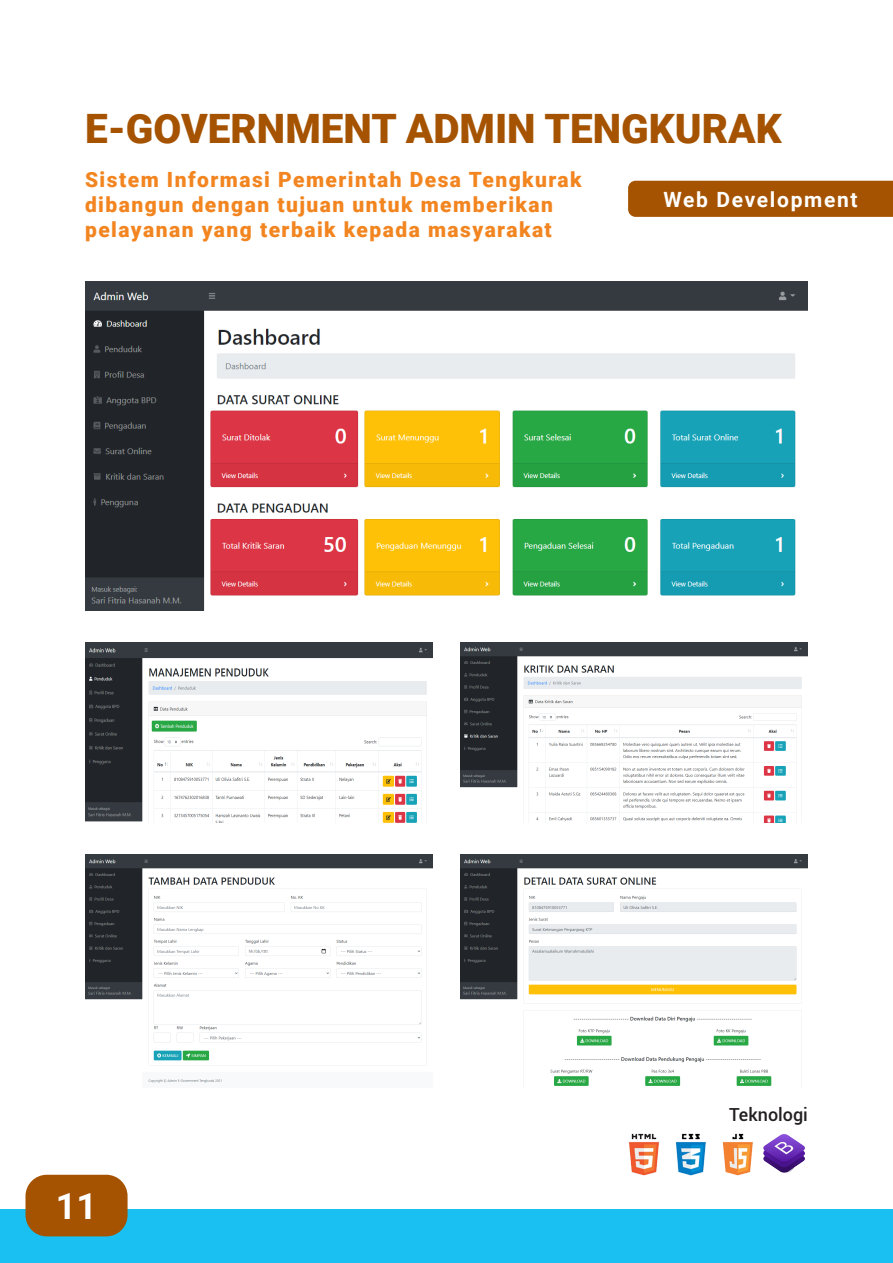
<style>
.page{position:relative;width:893px;height:1263px;background:#fff}
.page>*{position:absolute;margin:0;border:0;box-sizing:border-box;transform-origin:0 0}
.t1{font:900 40.5px "Roboto";color:#a55301}
.t2{font:700 36px "Roboto";color:#fff}
.t3{font:900 21px/25.2px "Roboto";letter-spacing:.07em;color:#f28520}
.t4{font:700 21px "Roboto";letter-spacing:.08em;color:#fff}
.t5{font:500 18px "Roboto";color:#231f20}
</style>
<div class="page">
<div style="left:628px;top:181px;width:265px;height:36px;background:#a55301"></div>
<div style="left:0;top:1210px;width:893px;height:53px;background:#1ac0f2"></div>
<div style="left:26px;top:1175px;width:102px;height:61px;background:#a55301;border-radius:21px"></div>
<img style="left:629px;top:1133px;width:176px;height:43px">
<img style="left:85px;top:281px;width:723px;height:329px">
<img style="left:85px;top:643px;width:347px;height:179px">
<img style="left:85px;top:854px;width:347px;height:229px">
<img style="left:461px;top:854px;width:347px;height:232px">
<img style="left:461px;top:643px;width:347px;height:179px">
<p class="t1" style="left:85px;top:101px;width:698px">E-GOVERNMENT ADMIN TENGKURAK</p>
<p class="t3" style="left:85px;top:166px;width:498px">Sistem Informasi Pemerintah Desa Tengkurak dibangun dengan tujuan untuk memberikan pelayanan yang terbaik kepada masyarakat</p>
<p class="t4" style="left:663px;top:184px;width:196px">Web Development</p>
<p class="t2" style="left:56px;top:1181px;width:43px">11</p>
<p class="t5" style="left:729px;top:1102px;width:80px">Teknologi</p>
</div>
